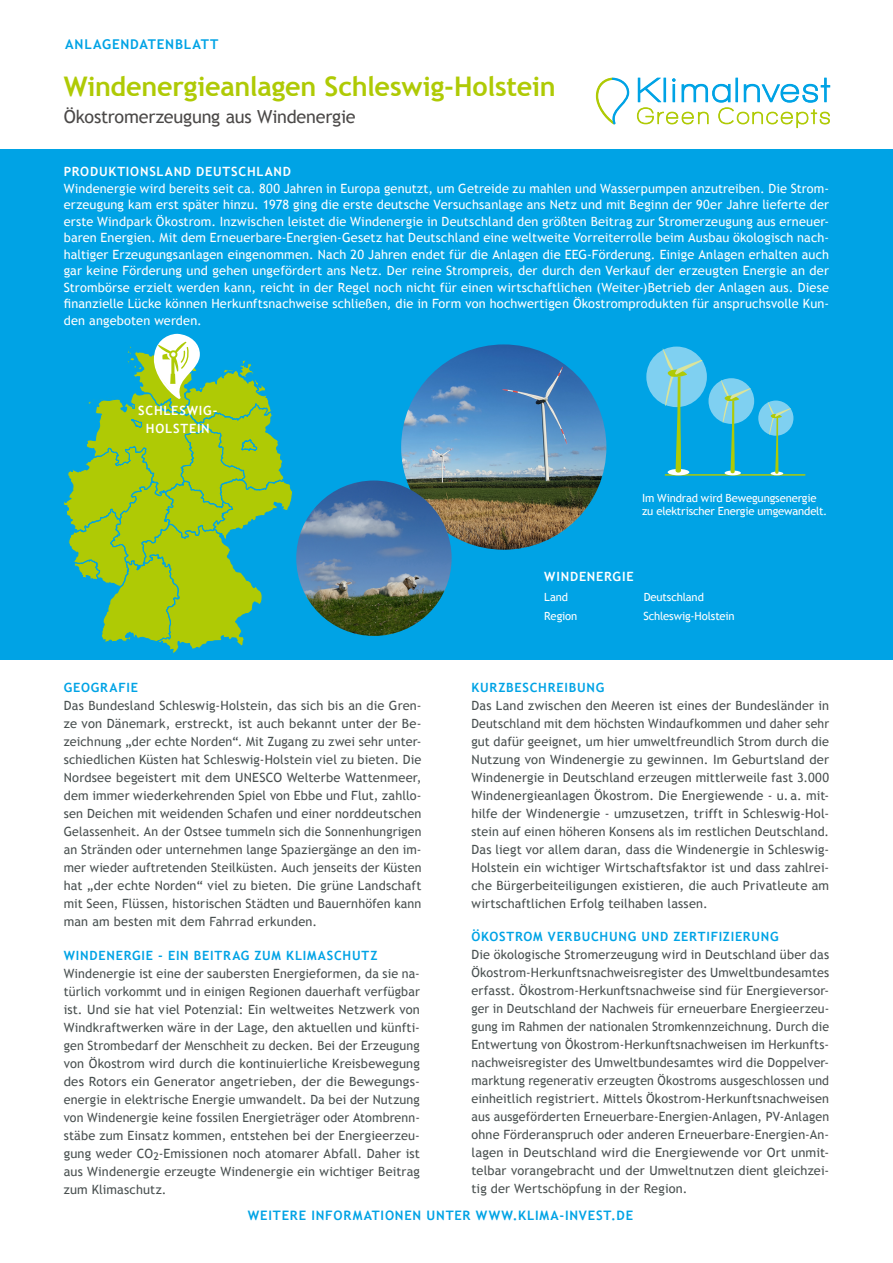
<style>
.page{position:relative;width:893px;height:1263px;background:#fff}
.page>*{position:absolute;margin:0;border:0;box-sizing:border-box;transform-origin:0 0}
.t1{font:700 27px "Trebuchet MS";letter-spacing:-.01em;color:#afca05}
.t2{font:18px "Trebuchet MS";letter-spacing:-.01em;color:#4b4948}
.t3{font:700 13.5px "Trebuchet MS";letter-spacing:.06em;color:#00a3e5}
.t4{font:700 13.05px "Trebuchet MS";letter-spacing:.06em;color:#00a3e5}
.t5{font:12.75px/18px "Trebuchet MS";letter-spacing:.01em;color:#495050;text-align:justify}
.t6{font:12.75px/16.5px "Trebuchet MS";letter-spacing:.015em;color:#fff;text-align:justify}
.t7{font:700 12.75px "Trebuchet MS";letter-spacing:.06em;color:#00a3e5}
.t8{font:700 12.75px/18px "Trebuchet MS";letter-spacing:.06em;color:#fff;text-align:center}
.t9{font:11.25px/13.5px "Trebuchet MS";letter-spacing:-.015em;color:#fff}
</style>
<div class="page">
<div style="left:0;top:150px;width:893px;height:510px;background:#00a3e5"></div>
<img style="left:401px;top:344px;width:205px;height:206px;border-radius:103px">
<img style="left:296px;top:480px;width:156px;height:156px;border-radius:78px">
<hr style="left:665px;top:474px;width:140px;height:2px;background:#afca05">
<div style="left:668px;top:469px;width:21px;height:6px;background:#fff;border-radius:50%"></div>
<div style="left:646px;top:347px;width:61px;height:60px;background:#7fd0f1;border-radius:50%"></div>
<svg style="left:663px;top:349px;width:39px;height:124px"></svg>
<svg style="left:725px;top:470px;width:16px;height:5px"></svg>
<svg style="left:708px;top:378px;width:46px;height:46px"></svg>
<svg style="left:721px;top:380px;width:30px;height:93px"></svg>
<svg style="left:758px;top:401px;width:35px;height:35px"></svg>
<svg style="left:768px;top:402px;width:23px;height:73px"></svg>
<svg style="left:63px;top:334px;width:230px;height:320px"></svg>
<svg style="left:637px;top:78px;width:193px;height:50px"></svg>
<svg style="left:596px;top:78px;width:33px;height:46px"></svg>
<p class="t3" style="left:65px;top:36px;width:155px">ANLAGENDATENBLATT</p>
<h1 class="t1" style="left:64px;top:70px;width:493px">Windenergieanlagen Schleswig-Holstein</h1>
<h2 class="t2" style="left:64px;top:106px;width:293px">Ökostromerzeugung aus Windenergie</h2>
<p class="t8" style="left:64px;top:163px;width:229px">PRODUKTIONSLAND DEUTSCHLAND</p>
<p class="t6" style="left:64px;top:180px;width:767px">Windenergie wird bereits seit ca. 800 Jahren in Europa genutzt, um Getreide zu mahlen und Wasserpumpen anzutreiben. Die Strom&shy;erzeugung kam erst später hinzu. 1978 ging die erste deutsche Versuchsanlage ans Netz und mit Beginn der 90er Jahre lieferte der erste Windpark Ökostrom. Inzwischen leistet die Windenergie in Deutschland den größten Beitrag zur Stromerzeugung aus erneuer&shy;baren Energien. Mit dem Erneuerbare-Energien-Gesetz hat Deutschland eine weltweite Vorreiterrolle beim Ausbau ökologisch nach&shy;haltiger Erzeugungsanlagen eingenommen. Nach 20 Jahren endet für die Anlagen die EEG-Förderung. Einige Anlagen erhalten auch gar keine Förderung und gehen ungefördert ans Netz. Der reine Strompreis, der durch den Verkauf der erzeugten Energie an der Strombörse erzielt werden kann, reicht in der Regel noch nicht für einen wirtschaftlichen (Weiter-)Betrieb der Anlagen aus. Diese finanzielle Lücke können Herkunftsnachweise schließen, die in Form von hochwertigen Ökostromprodukten für anspruchsvolle Kun&shy;den angeboten werden.</p>
<p class="t8" style="left:138px;top:401px;width:81px">SCHLESWIG-<br>HOLSTEIN</p>
<p class="t7" style="left:64px;top:679px;width:76px">GEOGRAFIE</p>
<p class="t5" style="left:64px;top:696px;width:359px">Das Bundesland Schleswig-Holstein, das sich bis an die Gren&shy;ze von Dänemark, erstreckt, ist auch bekannt unter der Be&shy;zeichnung „der echte Norden“. Mit Zugang zu zwei sehr unter&shy;schiedlichen Küsten hat Schleswig-Holstein viel zu bieten. Die Nordsee begeistert mit dem UNESCO Welterbe Wattenmeer, dem immer wiederkehrenden Spiel von Ebbe und Flut, zahllo&shy;sen Deichen mit weidenden Schafen und einer norddeutschen Gelassenheit. An der Ostsee tummeln sich die Sonnenhungrigen an Stränden oder unternehmen lange Spaziergänge an den im&shy;mer wieder auftretenden Steilküsten. Auch jenseits der Küsten hat „der echte Norden“ viel zu bieten. Die grüne Landschaft mit Seen, Flüssen, historischen Städten und Bauernhöfen kann man am besten mit dem Fahrrad erkunden.</p>
<p class="t7" style="left:64px;top:947px;width:315px">WINDENERGIE - EIN BEITRAG ZUM KLIMASCHUTZ</p>
<p class="t5" style="left:64px;top:965px;width:358px">Windenergie ist eine der saubersten Energieformen, da sie na&shy;türlich vorkommt und in einigen Regionen dauerhaft verfügbar ist. Und sie hat viel Potenzial: Ein weltweites Netzwerk von Windkraftwerken wäre in der Lage, den aktuellen und künfti&shy;gen Strombedarf der Menschheit zu decken. Bei der Erzeugung von Ökostrom wird durch die kontinuierliche Kreisbewegung des Rotors ein Generator angetrieben, der die Bewegungs&shy;energie in elektrische Energie umwandelt. Da bei der Nutzung von Windenergie keine fossilen Energieträger oder Atombrenn&shy;stäbe zum Einsatz kommen, entstehen bei der Energieerzeu&shy;gung weder CO<sub>2</sub>-Emissionen noch atomarer Abfall. Daher ist aus Windenergie erzeugte Windenergie ein wichtiger Beitrag zum Klimaschutz.</p>
<p class="t9" style="left:642px;top:491px;width:187px">Im Windrad wird Bewegungsenergie zu elektrischer Energie umgewandelt.</p>
<p class="t8" style="left:544px;top:567px;width:91px">WINDENERGIE</p>
<p class="t9" style="left:544px;top:591px;width:25px">Land</p>
<p class="t9" style="left:644px;top:591px;width:62px">Deutschland</p>
<p class="t9" style="left:544px;top:609px;width:35px">Region</p>
<p class="t9" style="left:643px;top:609px;width:93px">Schleswig-Holstein</p>
<p class="t7" style="left:471px;top:679px;width:134px">KURZBESCHREIBUNG</p>
<p class="t5" style="left:471px;top:697px;width:359px">Das Land zwischen den Meeren ist eines der Bundesländer in Deutschland mit dem höchsten Windaufkommen und daher sehr gut dafür geeignet, um hier umweltfreundlich Strom durch die Nutzung von Windenergie zu gewinnen. Im Geburtsland der Windenergie in Deutschland erzeugen mittlerweile fast 3.000<br>Windenergieanlagen Ökostrom. Die Energiewende - u. a. mit&shy;hilfe der Windenergie - umzusetzen, trifft in Schleswig-Hol&shy;stein auf einen höheren Konsens als im restlichen Deutschland.<br>Das liegt vor allem daran, dass die Windenergie in Schleswig-Holstein ein wichtiger Wirtschaftsfaktor ist und dass zahlrei&shy;che Bürgerbeiteiligungen existieren, die auch Privatleute am wirtschaftlichen Erfolg teilhaben lassen.</p>
<p class="t7" style="left:471px;top:929px;width:309px">ÖKOSTROM VERBUCHUNG UND ZERTIFIZIERUNG</p>
<p class="t5" style="left:471px;top:946px;width:359px">Die ökologische Stromerzeugung wird in Deutschland über das Ökostrom-Herkunftsnachweisregister des Umweltbundesamtes erfasst. Ökostrom-Herkunftsnachweise sind für Energieversor&shy;ger in Deutschland der Nachweis für erneuerbare Energieerzeu&shy;gung im Rahmen der nationalen Stromkennzeichnung. Durch die Entwertung von Ökostrom-Herkunftsnachweisen im Herkunfts&shy;nachweisregister des Umweltbundesamtes wird die Doppelver&shy;marktung regenerativ erzeugten Ökostroms ausgeschlossen und einheitlich registriert. Mittels Ökostrom-Herkunftsnachweisen aus ausgeförderten Erneuerbare-Energien-Anlagen, PV-Anlagen ohne Förderanspruch oder anderen Erneuerbare-Energien-An&shy;lagen in Deutschland wird die Energiewende vor Ort unmit&shy;telbar vorangebracht und der Umweltnutzen dient gleichzei&shy;tig der Wertschöpfung in der Region.</p>
<p class="t4" style="left:248px;top:1208px;width:387px">WEITERE INFORMATIONEN UNTER WWW.KLIMA-INVEST.DE</p>
</div>
